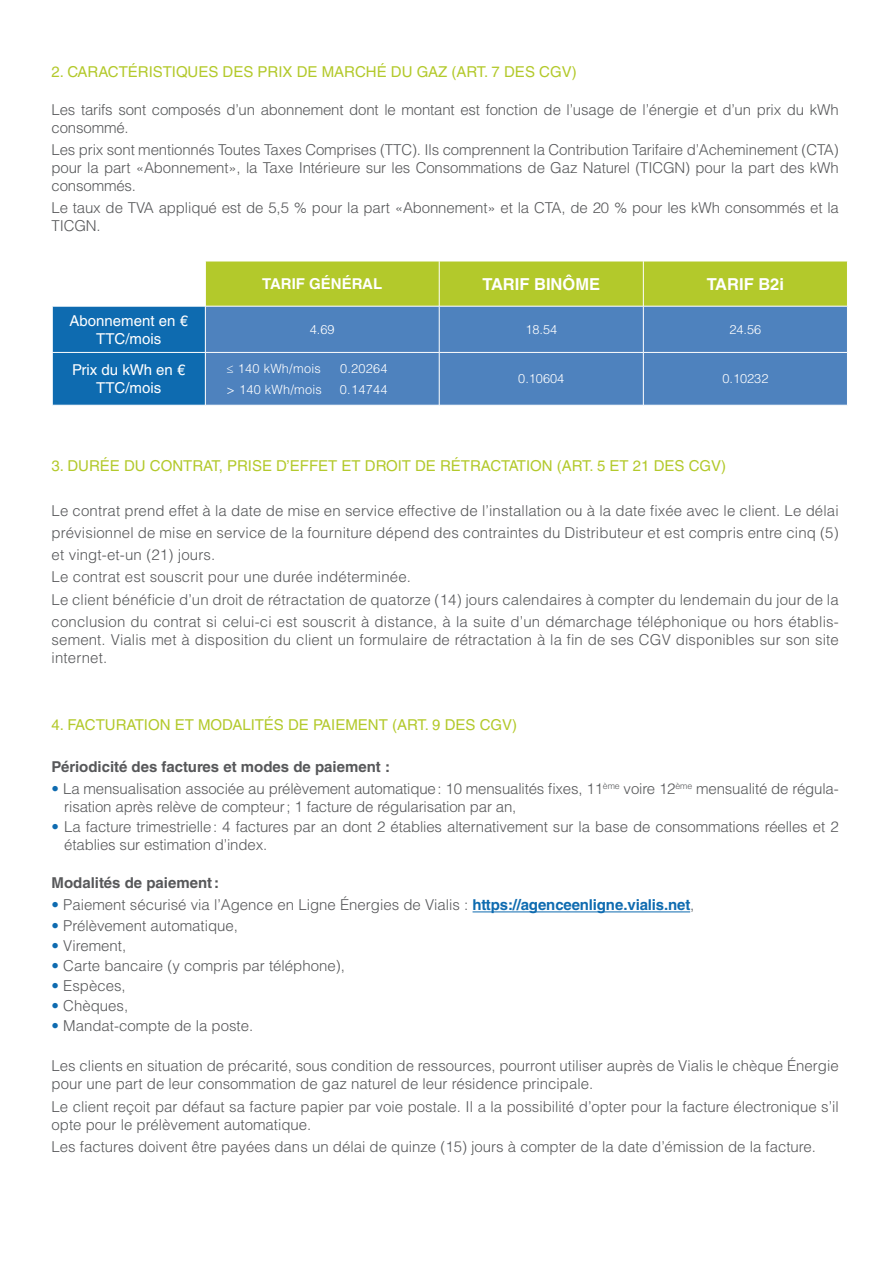
<style>
.page{position:relative;width:893px;height:1263px;background:#fff}
.page>*{position:absolute;margin:0;border:0;box-sizing:border-box;transform-origin:0 0}
.t1{font:700 16.5px "Helvetica LT Std";color:#fff}
.t2{font:300 15px/18px "Helvetica LT Std";color:#57585a}
.t3{font:15px "Helvetica LT Std";color:#b3c92b}
.t4{font:700 15px "Helvetica LT Std";color:#57585a}
.t5{font:15px/18px "Helvetica LT Std";color:#fff;text-align:center}
.t6{font:700 15px "Helvetica LT Std";color:#fff}
.t7{font:300 12.75px "Helvetica LT Std";letter-spacing:.02em;color:#fff}
.s1{color:#0e6bb0}
.s2{font-weight:700;color:#0e6bb0}
</style>
<div class="page">
<hr style="left:892px;top:1168px;width:1px;height:95px;background:#0e6bb0">
<svg style="left:53px;top:262px;width:794px;height:143px;background:#8cb470"></svg>
<div style="left:206px;top:307px;width:641px;height:98px;background:#4e82be"></div>
<hr style="left:439px;top:261px;width:1px;height:45px;background:#fff">
<hr style="left:643px;top:261px;width:1px;height:45px;background:#fff">
<hr style="left:205px;top:352px;width:234px;height:1px;background:#fff">
<hr style="left:205px;top:353px;width:1px;height:52px;background:#fff">
<hr style="left:439px;top:352px;width:204px;height:1px;background:#fff">
<hr style="left:439px;top:353px;width:1px;height:52px;background:#fff">
<hr style="left:643px;top:352px;width:205px;height:1px;background:#fff">
<hr style="left:643px;top:353px;width:1px;height:52px;background:#fff">
<hr style="left:205px;top:261px;width:1px;height:45px;background:#fff">
<hr style="left:52px;top:306px;width:153px;height:1px;background:#fff">
<hr style="left:205px;top:306px;width:234px;height:1px;background:#fff">
<hr style="left:205px;top:306px;width:1px;height:46px;background:#fff">
<hr style="left:52px;top:352px;width:153px;height:1px;background:#fff">
<hr style="left:439px;top:306px;width:204px;height:1px;background:#fff">
<hr style="left:439px;top:306px;width:1px;height:46px;background:#fff">
<hr style="left:643px;top:306px;width:205px;height:1px;background:#fff">
<hr style="left:643px;top:306px;width:1px;height:46px;background:#fff">
<hr style="left:473px;top:911px;width:217px;height:1px;background:#0e6bb0">
<p class="t3" style="left:52px;top:63px;width:527px">2. CARACTÉRISTIQUES DES PRIX DE MARCHÉ DU GAZ (ART. 7 DES CGV)</p>
<p class="t2" style="left:52px;top:100px;width:789px">Les tarifs sont composés d’un abonnement dont le montant est fonction de l’usage de l’énergie et d’un prix du kWh consommé.</p>
<p class="t2" style="left:52px;top:141px;width:789px;text-align:justify">Les prix sont mentionnés Toutes Taxes Comprises (TTC). Ils comprennent la Contribution Tarifaire d’Acheminement (CTA) pour la part «Abonnement», la Taxe Intérieure sur les Consommations de Gaz Naturel (TICGN) pour la part des kWh consommés.</p>
<p class="t2" style="left:52px;top:199px;width:789px">Le taux de TVA appliqué est de 5,5 % pour la part «Abonnement» et la CTA, de 20 % pour les kWh consommés et la<br>TICGN.</p>
<p class="t6" style="left:262px;top:275px;width:122px">TARIF GÉNÉRAL</p>
<p class="t1" style="left:482px;top:274px;width:119px">TARIF BINÔME</p>
<p class="t1" style="left:707px;top:274px;width:79px">TARIF B2i</p>
<p class="t5" style="left:70px;top:311px;width:120px">Abonnement en €<br>TTC/mois</p>
<p class="t7" style="left:310px;top:321px;width:26px">4.69</p>
<p class="t7" style="left:525px;top:321px;width:33px">18.54</p>
<p class="t7" style="left:729px;top:321px;width:33px">24.56</p>
<p class="t5" style="left:72px;top:361px;width:115px">Prix du kWh en €<br>TTC/mois</p>
<p class="t7" style="left:227px;top:360px;width:96px">≤ 140 kWh/mois</p>
<p class="t7" style="left:340px;top:360px;width:49px">0.20264</p>
<p class="t7" style="left:518px;top:371px;width:48px">0.10604</p>
<p class="t7" style="left:722px;top:371px;width:48px">0.10232</p>
<p class="t7" style="left:227px;top:381px;width:97px">&gt; 140 kWh/mois</p>
<p class="t7" style="left:340px;top:381px;width:49px">0.14744</p>
<p class="t3" style="left:52px;top:457px;width:676px">3. DURÉE DU CONTRAT, PRISE D’EFFET ET DROIT DE RÉTRACTATION (ART. 5 ET 21 DES CGV)</p>
<p class="t2" style="left:52px;top:499px;width:789px;line-height:22.2px">Le contrat prend effet à la date de mise en service effective de l’installation ou à la date fixée avec le client. Le délai prévisionnel de mise en service de la fourniture dépend des contraintes du Distributeur et est compris entre cinq (5) et vingt-et-un (21) jours.<br>Le contrat est souscrit pour une durée indéterminée.<br>Le client bénéficie d’un droit de rétractation de quatorze (14) jours calendaires à compter du lendemain du jour de la conclusion du contrat si celui-ci est souscrit à distance, à la suite d’un démarchage téléphonique ou hors établis-</p>
<p class="t2" style="left:52px;top:630px;width:789px">sement. Vialis met à disposition du client un formulaire de rétractation à la fin de ses CGV disponibles sur son site internet.</p>
<p class="t3" style="left:52px;top:715px;width:467px">4. FACTURATION ET MODALITÉS DE PAIEMENT (ART. 9 DES CGV)</p>
<p class="t4" style="left:52px;top:757px;width:340px">Périodicité des factures et modes de paiement :</p>
<p class="t2" style="left:64px;top:779px;width:776px;text-indent:-13px"><span class="s1">•</span> La mensualisation associée au prélèvement automatique: 10 mensualités fixes, 11<sup>ème</sup> voire 12<sup>ème</sup> mensualité de régula&shy;risation après relève de compteur; 1 facture de régularisation par an,</p>
<p class="t2" style="left:64px;top:817px;width:776px;text-indent:-13px"><span class="s1">•</span> La facture trimestrielle: 4 factures par an dont 2 établies alternativement sur la base de consommations réelles et 2 établies sur estimation d’index.</p>
<p class="t4" style="left:52px;top:874px;width:169px">Modalités de paiement:</p>
<p class="t2" style="left:52px;top:896px;width:644px"><span class="s1">•</span> Paiement sécurisé via l’Agence en Ligne Énergies de Vialis : <span class="s2">https://agenceenligne.vialis.net</span>,</p>
<p class="t2" style="left:52px;top:916px;width:188px"><span class="s1">•</span> Prélèvement automatique,</p>
<p class="t2" style="left:52px;top:936px;width:76px"><span class="s1">•</span> Virement,</p>
<p class="t2" style="left:52px;top:956px;width:295px"><span class="s1">•</span> Carte bancaire (y compris par téléphone),</p>
<p class="t2" style="left:52px;top:976px;width:76px"><span class="s1">•</span> Espèces,</p>
<p class="t2" style="left:52px;top:996px;width:78px"><span class="s1">•</span> Chèques,</p>
<p class="t2" style="left:52px;top:1017px;width:203px"><span class="s1">•</span> Mandat-compte de la poste.</p>
<p class="t2" style="left:52px;top:1057px;width:789px">Les clients en situation de précarité, sous condition de ressources, pourront utiliser auprès de Vialis le chèque Énergie pour une part de leur consommation de gaz naturel de leur résidence principale.</p>
<p class="t2" style="left:52px;top:1097px;width:789px">Le client reçoit par défaut sa facture papier par voie postale. Il a la possibilité d’opter pour la facture électronique s’il opte pour le prélèvement automatique.</p>
<p class="t2" style="left:52px;top:1137px;width:766px">Les factures doivent être payées dans un délai de quinze (15) jours à compter de la date d’émission de la facture.</p>
</div>
